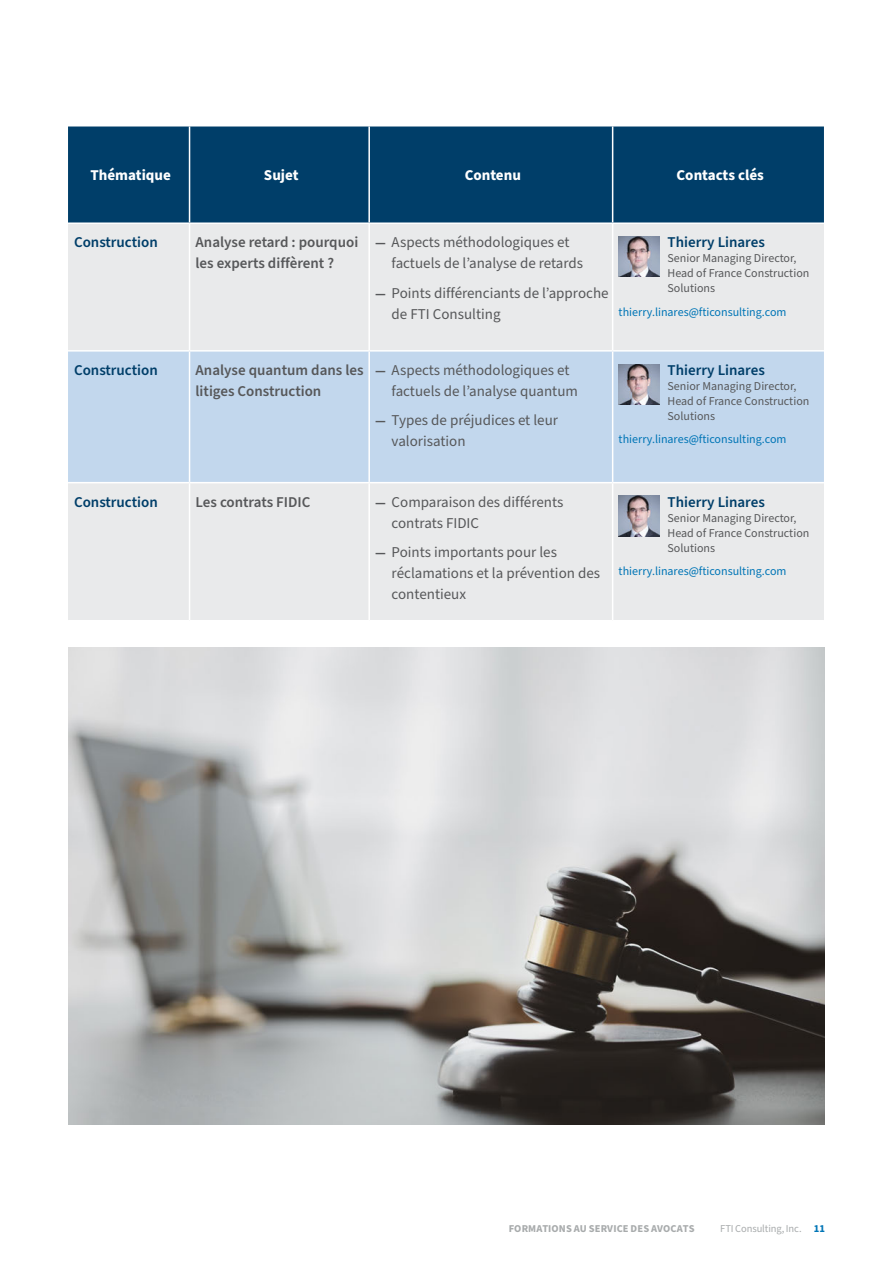
<style>
.page{position:relative;width:893px;height:1263px;background:#fff}
.page>*{position:absolute;margin:0;border:0;box-sizing:border-box;transform-origin:0 0}
.t1{font:15px/21px "Source Sans Pro";color:#57585a}
.Bullets{font:600 15px/21px "Source Sans Pro";color:#57585a}
.Bullets-2{font:600 15px "Source Sans Pro";color:#003e69}
.Body_copy{font:700 15px "Source Sans Pro";color:#fff}
.Bullets-3{font:12px/15px "Source Sans Pro";color:#57585a}
.Bullets-4{font:12px "Source Sans Pro";color:#0075b6}
.Footer_title{font:700 10.5px "Source Sans Pro";letter-spacing:.01em;color:#a8abac}
.Boilerplate{font:10.5px "Source Sans Pro";letter-spacing:-.01em;color:#a8abac}
.Folio{font:700 10.5px "Source Sans Pro";color:#0075b6}
.s1{font-weight:700;font-size:13.5px}
</style>
<div class="page">
<div style="left:68px;top:126px;width:756px;height:96px;background:#003e69"></div>
<div style="left:68px;top:224px;width:756px;height:396px;background:#e9eaeb"></div>
<div style="left:68px;top:352px;width:756px;height:130px;background:#c2d7ed"></div>
<hr style="left:189px;top:126px;width:1px;height:96px;background:#fff">
<hr style="left:368px;top:126px;width:2px;height:96px;background:#fff">
<hr style="left:612px;top:126px;width:1px;height:96px;background:#fff">
<hr style="left:189px;top:224px;width:1px;height:126px;background:#fff">
<hr style="left:368px;top:224px;width:2px;height:126px;background:#fff">
<hr style="left:612px;top:224px;width:1px;height:126px;background:#fff">
<hr style="left:189px;top:352px;width:1px;height:130px;background:#fff">
<hr style="left:368px;top:352px;width:2px;height:130px;background:#fff">
<hr style="left:612px;top:352px;width:1px;height:130px;background:#fff">
<hr style="left:189px;top:483px;width:1px;height:137px;background:#fff">
<hr style="left:368px;top:483px;width:2px;height:137px;background:#fff">
<hr style="left:612px;top:483px;width:1px;height:137px;background:#fff">
<hr style="left:68px;top:350px;width:122px;height:2px;background:#fff">
<hr style="left:190px;top:350px;width:179px;height:2px;background:#fff">
<hr style="left:369px;top:350px;width:244px;height:2px;background:#fff">
<hr style="left:613px;top:350px;width:211px;height:2px;background:#fff">
<hr style="left:68px;top:482px;width:122px;height:1px;background:#fff">
<hr style="left:190px;top:482px;width:179px;height:1px;background:#fff">
<hr style="left:369px;top:482px;width:244px;height:1px;background:#fff">
<hr style="left:613px;top:482px;width:211px;height:1px;background:#fff">
<img style="left:619px;top:236px;width:40px;height:41px">
<img style="left:619px;top:364px;width:40px;height:40px">
<img style="left:619px;top:496px;width:40px;height:40px">
<img style="left:68px;top:647px;width:757px;height:478px">
<p class="Body_copy" style="left:91px;top:164px;width:82px">Thématique</p>
<p class="Body_copy" style="left:264px;top:164px;width:36px">Sujet</p>
<p class="Body_copy" style="left:465px;top:164px;width:58px">Contenu</p>
<p class="Body_copy" style="left:677px;top:164px;width:89px">Contacts clés</p>
<p class="Bullets-2" style="left:74px;top:232px;width:85px">Construction</p>
<p class="Bullets" style="left:196px;top:232px;width:164px">Analyse retard : pourquoi les experts diffèrent ?</p>
<p class="t1" style="left:392px;top:232px;width:193px;text-indent:-16px"><span class="s1">—</span> Aspects méthodologiques et factuels de l’analyse de retards</p>
<p class="t1" style="left:392px;top:283px;width:218px;text-indent:-16px"><span class="s1">—</span> Points différenciants de l’approche de FTI Consulting</p>
<p class="Bullets-2" style="left:667px;top:232px;width:99px">Thierry Linares</p>
<p class="Bullets-3" style="left:667px;top:251px;width:143px">Senior Managing Director,<br>Head of France Construction<br>Solutions</p>
<p class="Bullets-4" style="left:619px;top:304px;width:169px">thierry.linares@fticonsulting.com</p>
<p class="Bullets-2" style="left:74px;top:360px;width:85px">Construction</p>
<p class="Bullets" style="left:196px;top:360px;width:169px">Analyse quantum dans les litiges Construction</p>
<p class="t1" style="left:392px;top:360px;width:188px;text-indent:-16px"><span class="s1">—</span> Aspects méthodologiques et factuels de l’analyse quantum</p>
<p class="t1" style="left:392px;top:410px;width:168px;text-indent:-16px"><span class="s1">—</span> Types de préjudices et leur valorisation</p>
<p class="Bullets-2" style="left:667px;top:360px;width:99px">Thierry Linares</p>
<p class="Bullets-3" style="left:667px;top:379px;width:143px">Senior Managing Director,<br>Head of France Construction<br>Solutions</p>
<p class="Bullets-4" style="left:619px;top:431px;width:169px">thierry.linares@fticonsulting.com</p>
<p class="Bullets-2" style="left:74px;top:491px;width:85px">Construction</p>
<p class="Bullets" style="left:196px;top:491px;width:116px">Les contrats FIDIC</p>
<p class="t1" style="left:392px;top:491px;width:173px;text-indent:-16px"><span class="s1">—</span> Comparaison des différents contrats FIDIC</p>
<p class="t1" style="left:392px;top:542px;width:210px;text-indent:-16px"><span class="s1">—</span> Points importants pour les réclamations et la prévention des contentieux</p>
<p class="Bullets-2" style="left:667px;top:491px;width:99px">Thierry Linares</p>
<p class="Bullets-3" style="left:667px;top:510px;width:143px">Senior Managing Director,<br>Head of France Construction<br>Solutions</p>
<p class="Bullets-4" style="left:619px;top:563px;width:169px">thierry.linares@fticonsulting.com</p>
<p class="Footer_title" style="left:509px;top:1221px;width:187px">FORMATIONS AU SERVICE DES AVOCATS</p>
<p class="Boilerplate" style="left:720px;top:1221px;width:83px">FTI Consulting, Inc.</p>
<p class="Folio" style="left:814px;top:1221px;width:12px">11</p>
</div>
